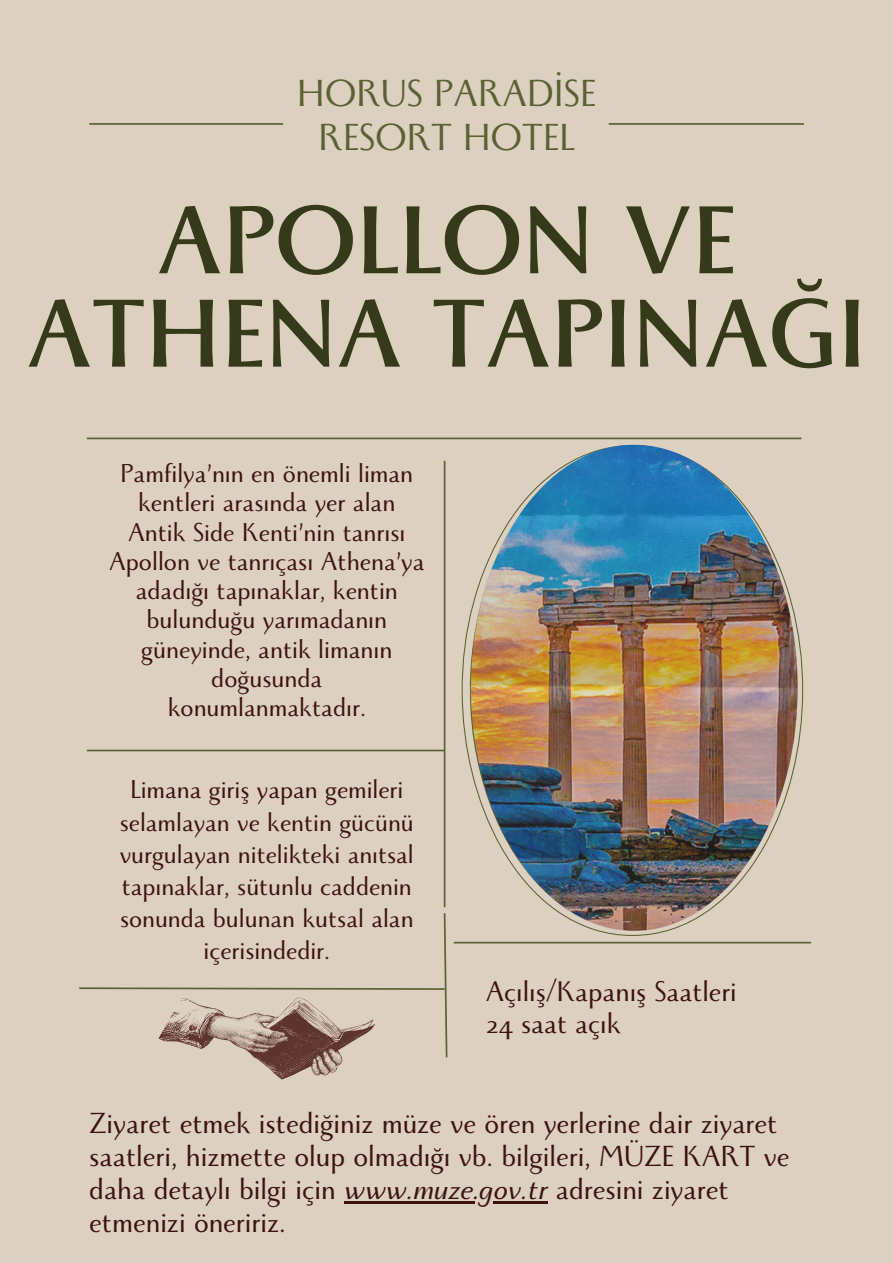
<style>
.page{position:relative;width:893px;height:1263px;background:#dcd0c0}
.page>*{position:absolute;margin:0;border:0;box-sizing:border-box;transform-origin:0 0}
.t1{font:700 107.62px/93.4px "Monterchi";color:#353b19;text-align:center}
.t2{font:42.08px/43.8px "Monterchi";color:#596233;text-align:center}
.t3{font:32.47px/33.2px "Monterchi";color:#3d130e}
.t4{font:31.72px/32.1px "Monterchi";color:#3d130e}
.t5{font:28.88px/29.2px "Monterchi";color:#3d130e;text-align:center}
.t6{font:28.72px/32.1px "Monterchi";color:#3d130e;text-align:center}
.s1{font-style:italic}
</style>
<div class="page">
<hr style="left:87px;top:437px;width:714px;height:2px;background:#596233">
<hr style="left:87px;top:750px;width:357px;height:1px;background:#596233">
<hr style="left:89px;top:123px;width:194px;height:2px;background:#596233">
<hr style="left:609px;top:123px;width:195px;height:2px;background:#596233">
<hr style="left:444px;top:461px;width:1px;height:446px;background:#596233">
<svg style="left:79px;top:913px;width:369px;height:166px"></svg>
<svg style="left:461px;top:620px;width:342px;height:316px"></svg>
<img style="left:471px;top:445px;width:326px;height:485px">
<hr style="left:454px;top:942px;width:357px;height:1px;background:#596233">
<hr style="left:344px;top:1201px;width:203px;height:3px;background:#3d130e">
<h1 class="t2" style="left:297px;top:78px;width:301px">HORUS PARADİSE<br>RESORT HOTEL</h1>
<p class="t1" style="left:27px;top:210px;width:841px">APOLLON VE<br>ATHENA TAPINAĞI</p>
<p class="t5" style="left:109px;top:463px;width:317px">Pamfilya’nın en önemli liman kentleri arasında yer alan<br>Antik Side Kenti’nin tanrısı<br>Apollon ve tanrıçası Athena’ya adadığı tapınaklar, kentin bulunduğu yarımadanın güneyinde, antik limanın doğusunda konumlanmaktadır.</p>
<p class="t6" style="left:120px;top:778px;width:296px">Limana giriş yapan gemileri selamlayan ve kentin gücünü vurgulayan nitelikteki anıtsal tapınaklar, sütunlu caddenin sonunda bulunan kutsal alan içerisindedir.</p>
<p class="t4" style="left:486px;top:980px;width:249px">Açılış/Kapanış Saatleri<br>24 saat açık</p>
<p class="t3" style="left:89px;top:1111px;width:702px">Ziyaret etmek istediğiniz müze ve ören yerlerine dair ziyaret saatleri, hizmette olup olmadığı vb. bilgileri, MÜZE KART ve daha detaylı bilgi için <span class="s1">www.muze.gov.tr</span> adresini ziyaret</p>
<p class="t3" style="left:89px;top:1211px;width:198px">etmenizi öneririz.</p>
</div>
